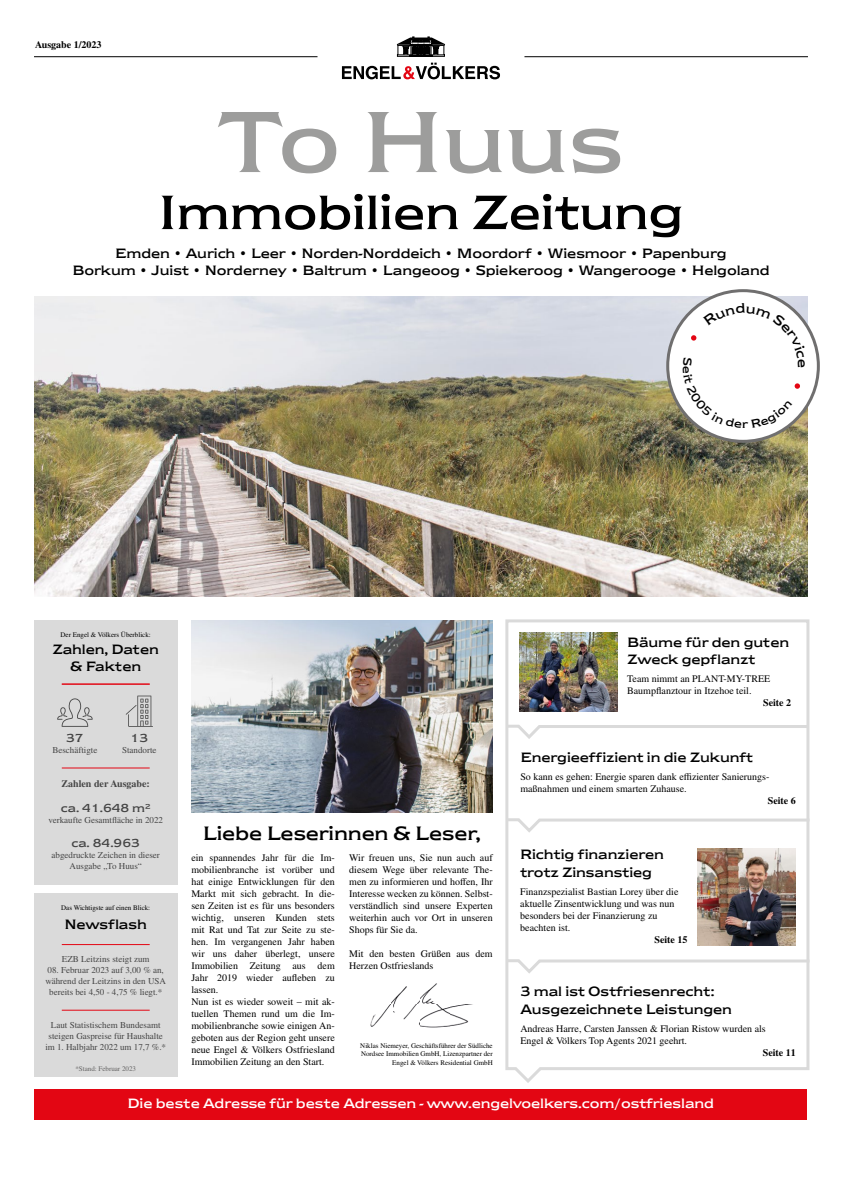
<style>
.page{position:relative;width:842px;height:1191px;background:#fff}
.page>*{position:absolute;margin:0;border:0;box-sizing:border-box;transform-origin:0 0}
.t1{font:90px "Newtext EFML";letter-spacing:-.01em;color:#9d9d9c}
.t2{font:50px "Newtext EFML";letter-spacing:-.01em;color:#000}
.t3{font:20px "Newtext EFML";letter-spacing:-.01em;color:#000}
.t4{font:14px/16.8px "Newtext EFML";letter-spacing:-.01em;color:#000}
.t5{font:14px "Newtext EFML";letter-spacing:-.01em;color:#fff}
.t6{font:12px "Newtext EFML";color:#454545}
.t7{font:10px/12px "Times LTW1 G";color:#000}
.t8{font:700 10px "Times LTW1 G";color:#000}
.t9{font:700 10px "Times LTW1 G";color:#454545}
.t10{font:9px/11px "Times LTW1 G";color:#454545;text-align:center}
.t11{font:7px/8.4px "Times LTW1 G";color:#000;text-align:right}
.t12{font:7px "Times LTW1 G";color:#646363}
</style>
<div class="page">
<svg style="left:505px;top:619px;width:305px;height:464px"></svg>
<svg style="left:342px;top:63px;width:158px;height:16px"></svg>
<svg style="left:397px;top:37px;width:48px;height:20px"></svg>
<hr style="left:34px;top:56px;width:283px;height:1px;background:#000">
<hr style="left:524px;top:56px;width:284px;height:1px;background:#000">
<div style="left:35px;top:1089px;width:772px;height:30px;background:#e30613"></div>
<img style="left:192px;top:621px;width:301px;height:192px">
<div style="left:34px;top:621px;width:143px;height:264px;background:#dadada"></div>
<img style="left:520px;top:633px;width:97px;height:2px">
<img style="left:698px;top:848px;width:97px;height:97px">
<svg style="left:126px;top:695px;width:27px;height:32px"></svg>
<svg style="left:57px;top:698px;width:36px;height:29px"></svg>
<hr style="left:62px;top:767px;width:88px;height:1px;background:#e30613">
<div style="left:34px;top:893px;width:143px;height:184px;background:#dadada"></div>
<hr style="left:62px;top:683px;width:88px;height:1px;background:#e30613">
<img style="left:370px;top:983px;width:103px;height:45px">
<hr style="left:62px;top:1009px;width:88px;height:1px;background:#e30613">
<hr style="left:62px;top:944px;width:88px;height:1px;background:#e30613">
<img style="left:34px;top:297px;width:774px;height:300px">
<div style="left:668px;top:291px;width:150px;height:150px;background:#fff;border-radius:50%"></div>
<div style="left:666px;top:289px;width:154px;height:154px;border:3px solid #706f6f;border-radius:50%"></div>
<img style="left:520px;top:635px;width:97px;height:76px">
<svg style="left:505px;top:723px;width:305px;height:18px"></svg>
<svg style="left:505px;top:816px;width:305px;height:18px"></svg>
<svg style="left:505px;top:957px;width:305px;height:18px"></svg>
<svg style="left:683px;top:303px;width:122px;height:125px"></svg>
<p class="t8" style="left:35px;top:39px;width:68px">Ausgabe 1/2023</p>
<h1 class="t1" style="left:217px;top:91px;width:409px">To Huus</h1>
<h2 class="t2" style="left:158px;top:184px;width:527px">Immobilien Zeitung</h2>
<h3 class="t4" style="left:72px;top:245px;width:699px;text-align:center">Emden • Aurich • Leer • Norden-Norddeich • Moordorf • Wiesmoor • Papenburg<br>Borkum • Juist • Norderney • Baltrum • Langeoog • Spiekeroog • Wangerooge • Helgoland</h3>
<p class="t11" style="left:61px;top:630px;width:92px">Der Engel &amp; Völkers Überblick:</p>
<h3 class="t4" style="left:52px;top:641px;width:108px;text-align:center">Zahlen, Daten &amp; Fakten</h3>
<p class="t6" style="left:131px;top:731px;width:19px">13</p>
<p class="t10" style="left:122px;top:744px;width:36px">Standorte</p>
<p class="t9" style="left:62px;top:777px;width:90px">Zahlen der Ausgabe:</p>
<p class="t6" style="left:61px;top:801px;width:91px">ca. 41.648 m²</p>
<p class="t10" style="left:48px;top:814px;width:116px">verkaufte Gesamtfläche in 2022</p>
<p class="t6" style="left:72px;top:836px;width:70px">ca. 84.963</p>
<p class="t10" style="left:52px;top:849px;width:110px">abgedruckte Zeichen in dieser<br>Ausgabe „To Huus“</p>
<p class="t6" style="left:66px;top:731px;width:19px">37</p>
<p class="t10" style="left:52px;top:744px;width:46px">Beschäftigte</p>
<p class="t11" style="left:61px;top:903px;width:90px">Das Wichtigste auf einen Blick:</p>
<h3 class="t4" style="left:65px;top:916px;width:84px">Newsflash</h3>
<p class="t10" style="left:62px;top:953px;width:89px">EZB Leitzins steigt zum</p>
<p class="t10" style="left:45px;top:964px;width:122px">08. Februar 2023 auf 3,00 % an, während der Leitzins in den USA bereits bei 4,50 - 4,75 % liegt.*</p>
<p class="t10" style="left:45px;top:1019px;width:122px">Laut Statistischem Bundesamt steigen Gaspreise für Haushalte im 1. Halbjahr 2022 um 17,7 %.*</p>
<p class="t12" style="left:75px;top:1064px;width:62px">*Stand: Februar 2023</p>
<h3 class="t3" style="left:203px;top:822px;width:279px">Liebe Leserinnen &amp; Leser,</h3>
<p class="t7" style="left:191px;top:851px;width:145px">ein spannendes Jahr für die Im&shy;mobilienbranche ist vorüber und hat einige Entwicklungen für den<br>Markt mit sich gebracht. In die&shy;sen Zeiten ist es für uns besonders wichtig, unseren Kunden stets mit Rat und Tat zur Seite zu ste&shy;hen. Im vergangenen Jahr haben wir uns daher überlegt, unsere<br>Immobilien Zeitung aus dem<br>Jahr 2019 wieder aufleben zu lassen.<br>Nun ist es wieder soweit – mit ak&shy;tuellen Themen rund um die Im&shy;mobilienbranche sowie einigen An&shy;geboten aus der Region geht unsere neue Engel &amp; Völkers Ostfriesland<br>Immobilien Zeitung an den Start.</p>
<p class="t7" style="left:349px;top:851px;width:145px;text-align:justify">Wir freuen uns, Sie nun auch auf diesem Wege über relevante The&shy;men zu informieren und hoffen, Ihr Interesse wecken zu können. Selbst&shy;verständlich sind unsere Experten weiterhin auch vor Ort in unseren Shops für Sie da.</p>
<p class="t7" style="left:349px;top:947px;width:145px">Mit den besten Grüßen aus dem<br>Herzen Ostfrieslands</p>
<p class="t11" style="left:360px;top:1041px;width:134px">Niklas Niemeyer, Geschäftsführer der Südliche<br>Nordsee Immobilien GmbH, Lizenzpartner der<br>Engel &amp; Völkers Residential GmbH</p>
<h3 class="t4" style="left:627px;top:634px;width:164px">Bäume für den guten<br>Zweck gepflanzt</h3>
<p class="t7" style="left:627px;top:672px;width:145px">Team nimmt an PLANT-MY-TREE<br>Baumpflanztour in Itzehoe teil.</p>
<p class="t8" style="left:763px;top:697px;width:30px">Seite 2</p>
<h3 class="t4" style="left:520px;top:749px;width:234px">Energieeffizient in die Zukunft</h3>
<p class="t7" style="left:520px;top:770px;width:251px">So kann es gehen: Energie sparen dank effizienter Sanierungs&shy;maßnahmen und einem smarten Zuhause.</p>
<p class="t8" style="left:768px;top:794px;width:30px">Seite 6</p>
<h3 class="t4" style="left:520px;top:845px;width:145px;line-height:18px">Richtig finanzieren trotz Zinsanstieg</h3>
<p class="t7" style="left:520px;top:885px;width:160px">Finanzspezialist Bastian Lorey über die aktuelle Zinsentwicklung und was nun besonders bei der Finanzierung zu beachten ist.</p>
<p class="t8" style="left:654px;top:933px;width:35px">Seite 15</p>
<h3 class="t4" style="left:520px;top:982px;width:213px;line-height:18px">3 mal ist Ostfriesenrecht:<br>Ausgezeichnete Leistungen</h3>
<p class="t7" style="left:520px;top:1022px;width:247px">Andreas Harre, Carsten Janssen &amp; Florian Ristow wurden als<br>Engel &amp; Völkers Top Agents 2021 geehrt.</p>
<p class="t8" style="left:763px;top:1046px;width:35px">Seite 11</p>
<h3 class="t5" style="left:127px;top:1095px;width:588px">Die beste Adresse für beste Adressen - www.engelvoelkers.com/ostfriesland</h3>
</div>
